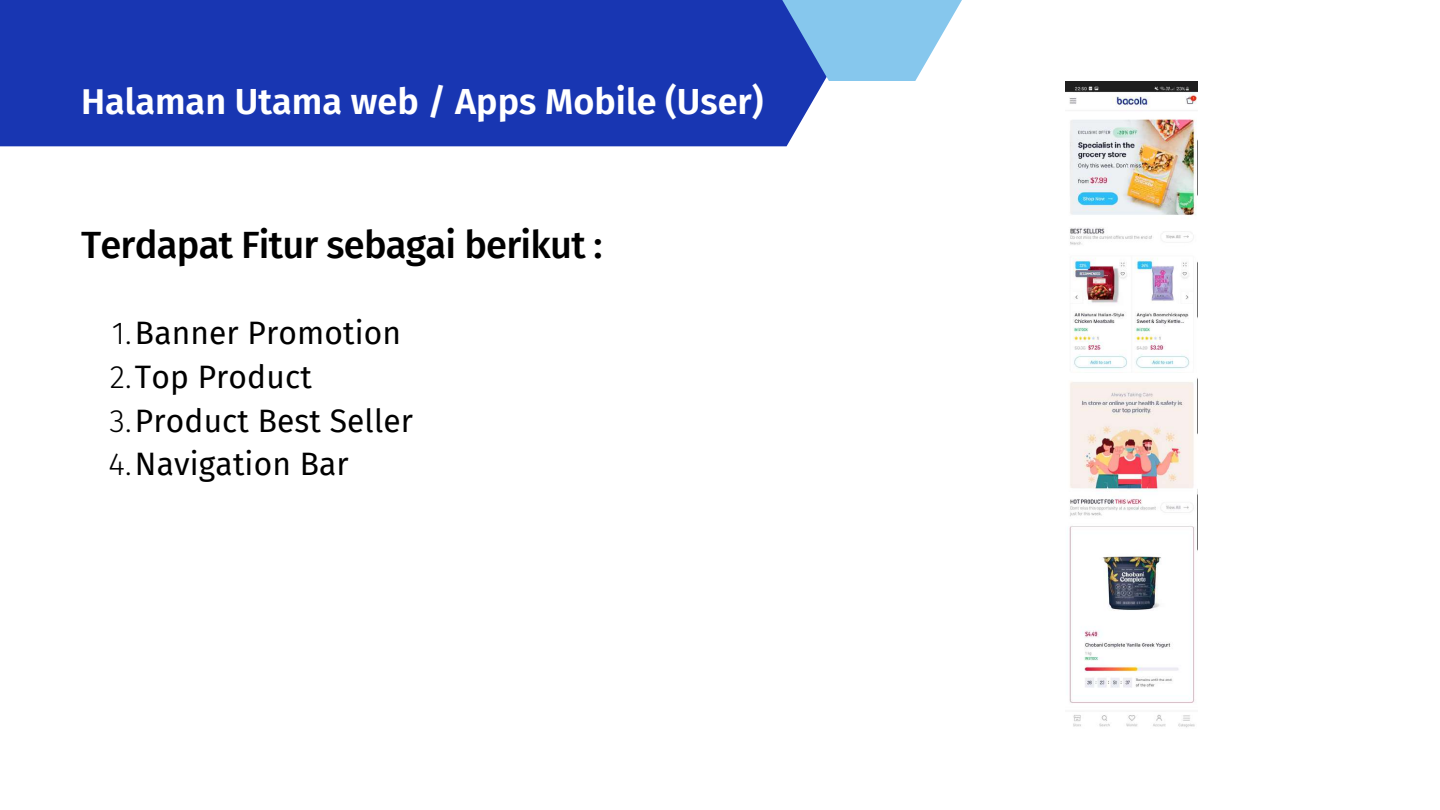
<style>
.page{position:relative;width:1440px;height:810px;background:#fff}
.page>*{position:absolute;margin:0;border:0;box-sizing:border-box;transform-origin:0 0}
.t1{font:500 38.1px "Fira Sans";letter-spacing:-.02em;color:#000}
.t2{font:600 36px "Fira Sans";color:#fff}
.t3{font:31.7px/43.8px "Fira Sans";letter-spacing:.005em;color:#000}
.s1{font-weight:300}
</style>
<div class="page">
<div style="left:0;top:0;width:825px;height:146px;background:#1836b2"></div>
<svg style="left:747px;top:0;width:215px;height:81px;background:#75a5de"></svg>
<img style="left:1065px;top:81px;width:132px;height:647px">
<p class="t2" style="left:81px;top:81px;width:684px">Halaman Utama web / Apps Mobile (User)</p>
<p class="t1" style="left:81px;top:223px;width:523px">Terdapat Fitur sebagai berikut :</p>
<p class="t3" style="left:108px;top:312px;width:306px"><span class="s1">1.</span>Banner Promotion<br><span class="s1">2.</span>Top Product<br><span class="s1">3.</span>Product Best Seller<br><span class="s1">4.</span>Navigation Bar</p>
</div>
